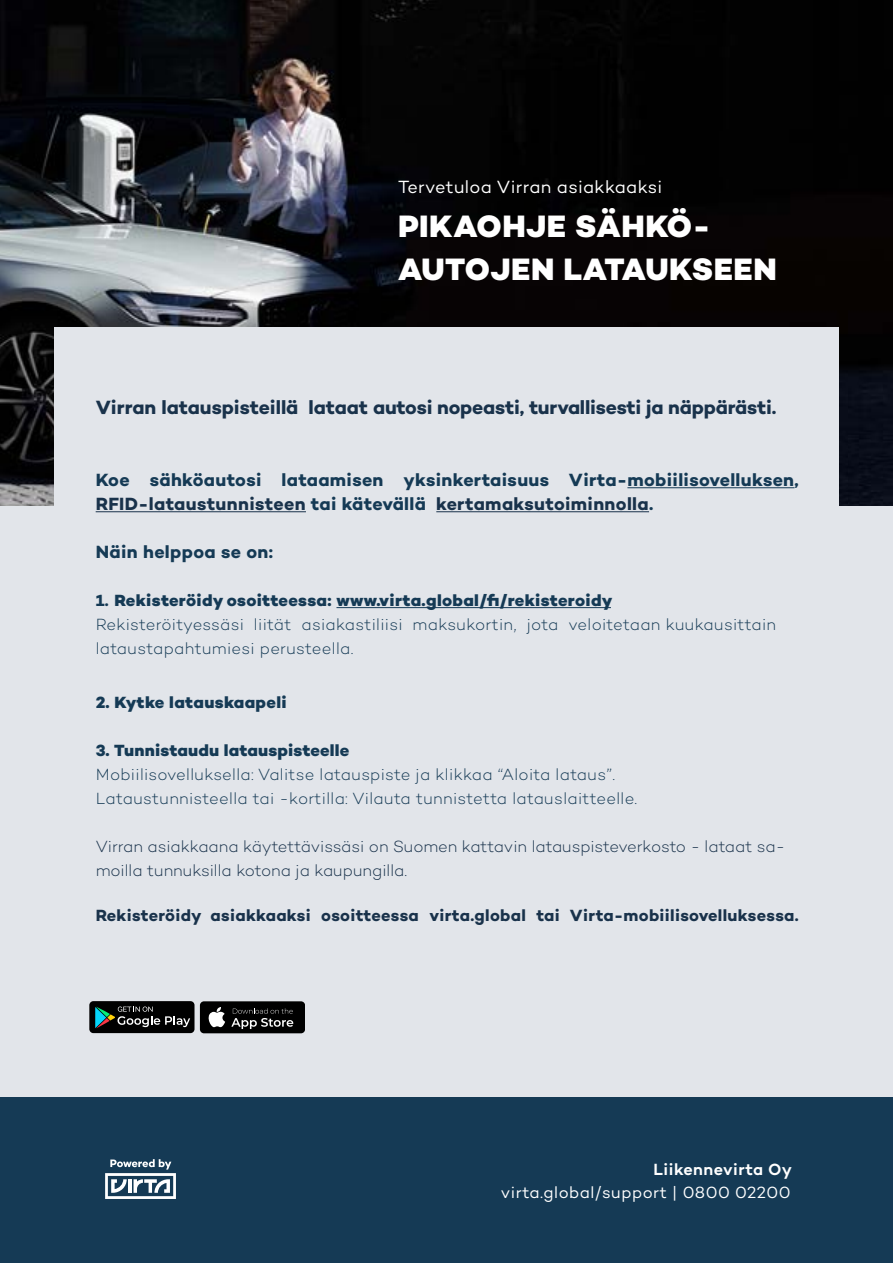
<style>
.page{position:relative;width:893px;height:1263px;background:#fff}
.page>*{position:absolute;margin:0;border:0;box-sizing:border-box;transform-origin:0 0}
.t1{font:800 31.5px/43.5px "Campton";letter-spacing:.015em;color:#fff}
.t2{font:700 19.5px "Campton";letter-spacing:-.01em;color:#19324b}
.t3{font:700 18px/24px "Campton";letter-spacing:.02em;color:#153a55}
.t4{font:18px "Campton";letter-spacing:.02em;color:#fff}
.t5{font:300 16.5px/24px "Campton";letter-spacing:.02em;color:#153a55}
.t6{font:300 16.5px/24px "Campton";letter-spacing:-.005em;color:#19324b}
.t7{font:700 16.5px "Campton";letter-spacing:.015em;color:#19324b}
.t8{font:800 16.5px "Campton";letter-spacing:.01em;color:#153a55}
.t9{font:16.5px "Campton";letter-spacing:.03em;color:#fff}
.t10{font:600 16.5px "Campton";letter-spacing:.03em;color:#fff}
.s1{color:#19324b}
.s2{font-weight:700}
.s3{font-weight:800}
</style>
<div class="page">
<img style="left:0;top:0;width:893px;height:506px">
<div style="left:0;top:506px;width:893px;height:748px;background:#e2e5ea"></div>
<div style="left:54px;top:327px;width:785px;height:249px;background:#e2e5ea"></div>
<div style="left:0;top:1097px;width:893px;height:166px;background:#153a55"></div>
<hr style="left:627px;top:487px;width:167px;height:1px;background:#153a55">
<hr style="left:96px;top:511px;width:210px;height:1px;background:#19324b">
<hr style="left:436px;top:511px;width:213px;height:1px;background:#19324b">
<hr style="left:336px;top:607px;width:275px;height:1px;background:#153a55">
<div style="left:89px;top:1001px;width:105px;height:32px;background:#000;border-radius:4px"></div>
<svg style="left:95px;top:1006px;width:95px;height:22px"></svg>
<svg style="left:105px;top:1159px;width:71px;height:40px"></svg>
<div style="left:200px;top:1001px;width:105px;height:32px;background:#000;border-radius:4px"></div>
<svg style="left:208px;top:1007px;width:17px;height:20px"></svg>
<svg style="left:231px;top:1008px;width:62px;height:21px"></svg>
<p class="t4" style="left:398px;top:176px;width:266px">Tervetuloa Virran asiakkaaksi</p>
<h1 class="t1" style="left:398px;top:204px;width:380px">PIKAOHJE SÄHKÖ-<br>AUTOJEN LATAUKSEEN</h1>
<p class="t2" style="left:96px;top:395px;width:682px">Virran latauspisteillä lataat autosi nopeasti, turvallisesti ja näppärästi.</p>
<p class="t3" style="left:96px;top:467px;width:704px">Koe sähköautosi lataamisen yksinkertaisuus Virta-mobiilisovelluksen,<br><span class="s1">RFID-lataustunnisteen</span> tai kätevällä <span class="s1">kertamaksutoiminnolla</span>.</p>
<p class="t3" style="left:96px;top:539px;width:179px">Näin helppoa se on:</p>
<p class="t5" style="left:96px;top:588px;width:682px"><span class="s2">1.</span> <span class="s3">Rekisteröidy osoitteessa: www.virta.global/fi/rekisteroidy<br></span>Rekisteröityessäsi liität asiakastiliisi maksukortin, jota veloitetaan kuukausittain lataustapahtumiesi perusteella.</p>
<p class="t8" style="left:96px;top:692px;width:192px">2. Kytke latauskaapeli</p>
<p class="t8" style="left:96px;top:740px;width:255px">3. Tunnistaudu latauspisteelle</p>
<p class="t5" style="left:96px;top:762px;width:543px">Mobiilisovelluksella: Valitse latauspiste ja klikkaa “Aloita lataus”.<br>Lataustunnisteella tai -kortilla: Vilauta tunnistetta latauslaitteelle.</p>
<p class="t6" style="left:96px;top:834px;width:691px">Virran asiakkaana käytettävissäsi on Suomen kattavin latauspisteverkosto - lataat sa&shy;moilla tunnuksilla kotona ja kaupungilla.</p>
<p class="t7" style="left:96px;top:905px;width:704px">Rekisteröidy asiakkaaksi osoitteessa virta.global tai Virta-mobiilisovelluksessa.</p>
<p class="t10" style="left:654px;top:1159px;width:140px">Liikennevirta Oy</p>
<p class="t9" style="left:501px;top:1182px;width:291px">virta.global/support | 0800 02200</p>
</div>
